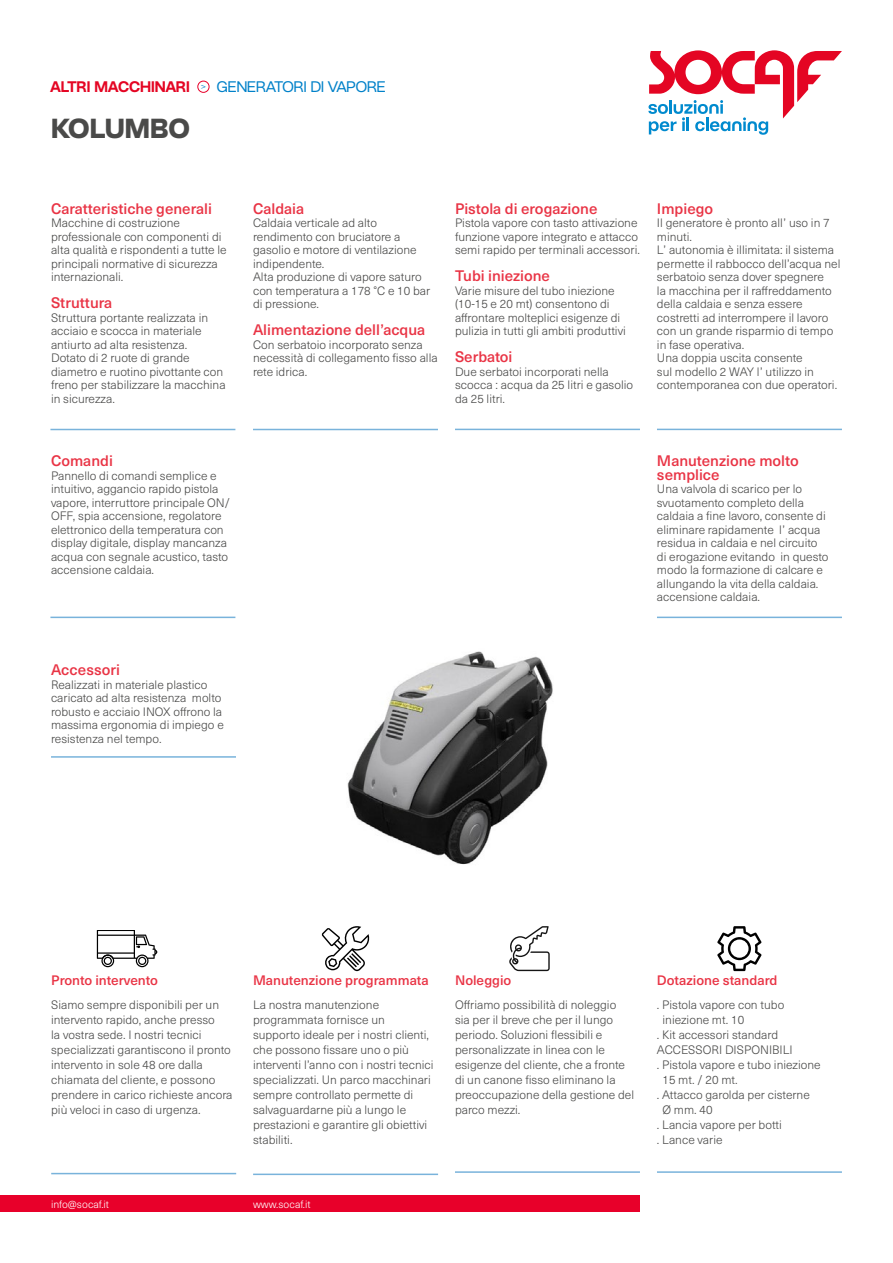
<style>
.page{position:relative;width:893px;height:1263px;background:#fff}
.page>*{position:absolute;margin:0;border:0;box-sizing:border-box;transform-origin:0 0}
.t1{font:700 27px "BC Novatica CYR";letter-spacing:-.005em;color:#4a4a49}
.t2{font:500 15px/13.5px "Neue Haas Unica W1 G";color:#e93445}
.t3{font:15px "BC Novatica CYR";color:#0081c9}
.t4{font:500 13.5px "Neue Haas Unica W1 G";color:#e93445}
.t5{font:300 12px/13.5px "Neue Haas Unica W1 G";color:#4a4a49}
.t6{font:300 10.5px "Neue Haas Unica W1 G";color:#fff}
.s1{font-weight:600;color:#e40523}
.s2{font-weight:300;font-size:9px}
</style>
<div class="page">
<svg style="left:648px;top:50px;width:194px;height:85px"></svg>
<div style="left:0;top:1195px;width:640px;height:17px;background:#e8002a"></div>
<hr style="left:51px;top:1173px;width:185px;height:1px;background:#79b3db">
<hr style="left:253px;top:1173px;width:185px;height:2px;background:#79b3db">
<hr style="left:455px;top:1171px;width:185px;height:2px;background:#79b3db">
<hr style="left:657px;top:1171px;width:185px;height:2px;background:#79b3db">
<hr style="left:50px;top:429px;width:185px;height:1px;background:#79b3db">
<hr style="left:253px;top:429px;width:185px;height:1px;background:#79b3db">
<hr style="left:455px;top:429px;width:185px;height:1px;background:#79b3db">
<hr style="left:657px;top:429px;width:185px;height:1px;background:#79b3db">
<div style="left:198px;top:81px;width:11px;height:12px;border:1px solid #e8002a;border-radius:50%"></div>
<svg style="left:97px;top:930px;width:60px;height:37px"></svg>
<svg style="left:322px;top:926px;width:47px;height:45px"></svg>
<svg style="left:509px;top:926px;width:41px;height:45px"></svg>
<svg style="left:717px;top:926px;width:44px;height:45px"></svg>
<img style="left:347px;top:651px;width:206px;height:214px">
<hr style="left:657px;top:617px;width:185px;height:1px;background:#79b3db">
<hr style="left:50px;top:617px;width:185px;height:1px;background:#79b3db">
<hr style="left:51px;top:756px;width:185px;height:2px;background:#79b3db">
<p class="t3" style="left:50px;top:77px;width:337px"><span class="s1">ALTRI MACCHINARI</span> <span class="s2">&gt;</span> GENERATORI DI VAPORE</p>
<h1 class="t1" style="left:51px;top:111px;width:140px">KOLUMBO</h1>
<p class="t2" style="left:51px;top:201px;width:162px">Caratteristiche generali</p>
<p class="t5" style="left:51px;top:216px;width:177px">Macchine di costruzione professionale con componenti di alta qualità e rispondenti a tutte le principali normative di sicurezza internazionali.</p>
<p class="t2" style="left:51px;top:295px;width:63px">Struttura</p>
<p class="t5" style="left:51px;top:310px;width:176px">Struttura portante realizzata in acciaio e scocca in materiale antiurto ad alta resistenza.<br>Dotato di 2 ruote di grande diametro e ruotino pivottante con freno per stabilizzare la macchina in sicurezza.</p>
<p class="t2" style="left:51px;top:453px;width:63px">Comandi</p>
<p class="t5" style="left:51px;top:468px;width:181px">Pannello di comandi semplice e intuitivo, aggancio rapido pistola vapore, interruttore principale ON/ OFF, spia accensione, regolatore elettronico della temperatura con display digitale, display mancanza acqua con segnale acustico, tasto accensione caldaia.</p>
<p class="t2" style="left:253px;top:201px;width:53px">Caldaia</p>
<p class="t5" style="left:253px;top:216px;width:179px">Caldaia verticale ad alto rendimento con bruciatore a gasolio e motore di ventilazione indipendente.<br>Alta produzione di vapore saturo con temperatura a 178 °C e 10 bar di pressione.</p>
<p class="t2" style="left:253px;top:322px;width:174px">Alimentazione dell’acqua</p>
<p class="t5" style="left:253px;top:337px;width:186px">Con serbatoio incorporato senza necessità di collegamento fisso alla rete idrica.</p>
<p class="t2" style="left:455px;top:201px;width:144px">Pistola di erogazione</p>
<p class="t5" style="left:455px;top:216px;width:186px">Pistola vapore con tasto attivazione funzione vapore integrato e attacco semi rapido per terminali accessori.</p>
<p class="t2" style="left:455px;top:268px;width:97px">Tubi iniezione</p>
<p class="t5" style="left:455px;top:283px;width:172px">Varie misure del tubo iniezione (10-15 e 20 mt) consentono di affrontare molteplici esigenze di pulizia in tutti gli ambiti produttivi</p>
<p class="t2" style="left:455px;top:349px;width:59px">Serbatoi</p>
<p class="t5" style="left:455px;top:364px;width:180px">Due serbatoi incorporati nella scocca : acqua da 25 litri e gasolio da 25 litri.</p>
<p class="t2" style="left:657px;top:201px;width:58px">Impiego</p>
<p class="t5" style="left:657px;top:215px;width:185px">Il generatore è pronto all’ uso in 7 minuti.<br>L’ autonomia è illimitata: il sistema permette il rabbocco dell’acqua nel serbatoio senza dover spegnere<br>la macchina per il raffreddamento della caldaia e senza essere costretti ad interrompere il lavoro con un grande risparmio di tempo in fase operativa.<br>Una doppia uscita consente<br>sul modello 2 WAY l’ utilizzo in contemporanea con due operatori.</p>
<p class="t2" style="left:657px;top:453px;width:143px">Manutenzione molto semplice</p>
<p class="t5" style="left:657px;top:481px;width:173px">Una valvola di scarico per lo svuotamento completo della caldaia a fine lavoro, consente di eliminare rapidamente l’ acqua residua in caldaia e nel circuito di erogazione evitando in questo modo la formazione di calcare e allungando la vita della caldaia. accensione caldaia.</p>
<p class="t2" style="left:51px;top:662px;width:70px">Accessori</p>
<p class="t5" style="left:51px;top:677px;width:174px">Realizzati in materiale plastico caricato ad alta resistenza molto robusto e acciaio INOX offrono la massima ergonomia di impiego e resistenza nel tempo.</p>
<p class="t4" style="left:51px;top:970px;width:108px">Pronto intervento</p>
<p class="t5" style="left:51px;top:996px;width:183px;line-height:15px">Siamo sempre disponibili per un intervento rapido, anche presso<br>la vostra sede. I nostri tecnici specializzati garantiscono il pronto intervento in sole 48 ore dalla chiamata del cliente, e possono prendere in carico richieste ancora più veloci in caso di urgenza.</p>
<p class="t4" style="left:253px;top:970px;width:177px">Manutenzione programmata</p>
<p class="t5" style="left:253px;top:996px;width:182px;line-height:15px">La nostra manutenzione programmata fornisce un supporto ideale per i nostri clienti, che possono fissare uno o più interventi l’anno con i nostri tecnici specializzati. Un parco macchinari sempre controllato permette di salvaguardarne più a lungo le prestazioni e garantire gli obiettivi stabiliti.</p>
<p class="t6" style="left:51px;top:1197px;width:60px">info@socaf.it</p>
<p class="t6" style="left:253px;top:1197px;width:59px">www.socaf.it</p>
<p class="t4" style="left:455px;top:970px;width:58px">Noleggio</p>
<p class="t5" style="left:455px;top:996px;width:181px;line-height:15px">Offriamo possibilità di noleggio<br>sia per il breve che per il lungo periodo. Soluzioni flessibili e personalizzate in linea con le esigenze del cliente, che a fronte di un canone fisso eliminano la preoccupazione della gestione del parco mezzi.</p>
<p class="t4" style="left:657px;top:970px;width:122px">Dotazione standard</p>
<p class="t5" style="left:657px;top:997px;width:129px">. Pistola vapore con tubo</p>
<p class="t5" style="left:662px;top:1012px;width:83px">iniezione mt. 10</p>
<p class="t5" style="left:657px;top:1027px;width:123px">. Kit accessori standard</p>
<p class="t5" style="left:657px;top:1042px;width:137px">ACCESSORI DISPONIBILI</p>
<p class="t5" style="left:657px;top:1057px;width:165px">. Pistola vapore e tubo iniezione</p>
<p class="t5" style="left:662px;top:1072px;width:77px">15 mt. / 20 mt.</p>
<p class="t5" style="left:657px;top:1087px;width:154px">. Attacco garolda per cisterne</p>
<p class="t5" style="left:662px;top:1102px;width:52px">Ø mm. 40</p>
<p class="t5" style="left:657px;top:1117px;width:127px">. Lancia vapore per botti</p>
<p class="t5" style="left:657px;top:1132px;width:67px">. Lance varie</p>
</div>
